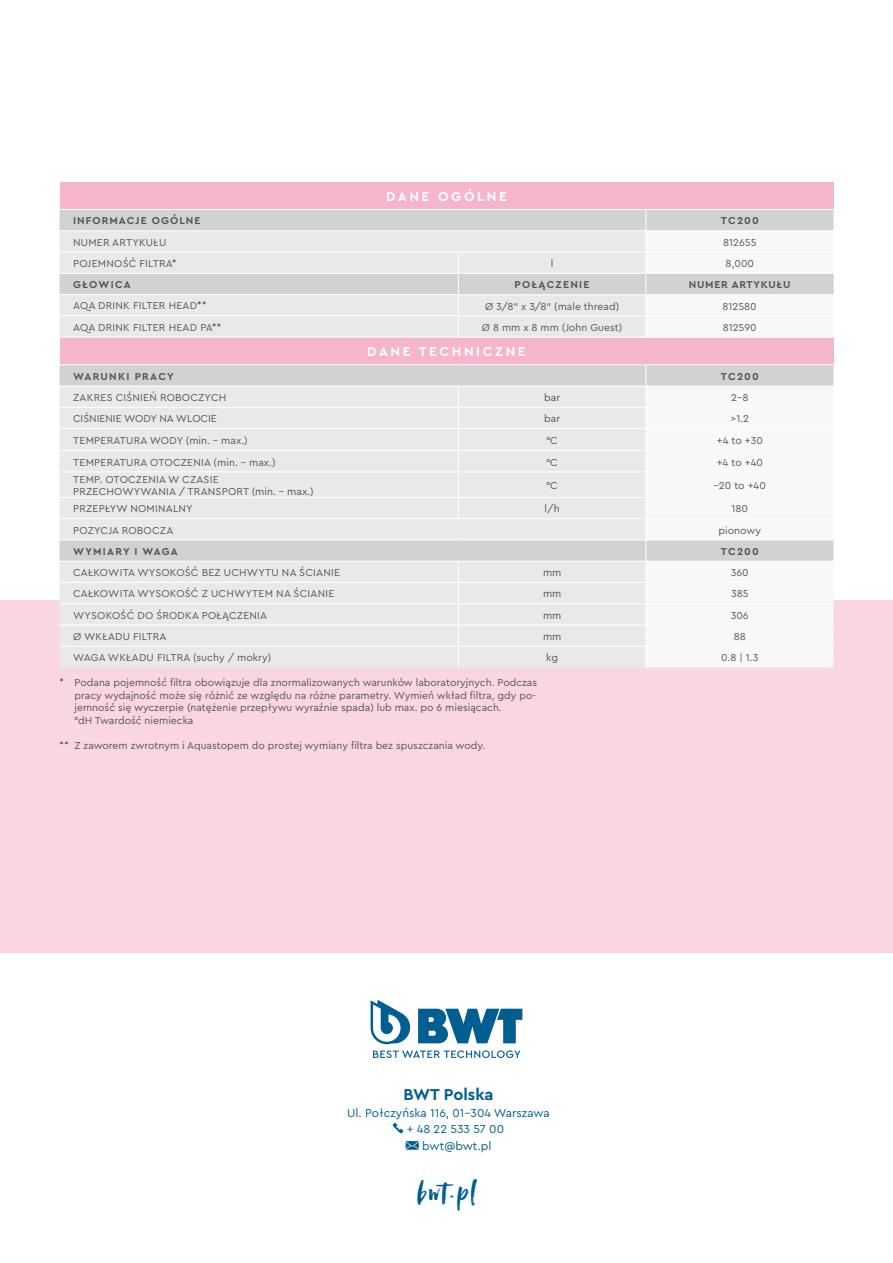
<style>
.page{position:relative;width:893px;height:1263px;background:#fff}
.page>*{position:absolute;margin:0;border:0;box-sizing:border-box;transform-origin:0 0}
.t1{font:30px "Avallon";color:#005e91}
.t2{font:700 16.5px "Cera PRO";color:#005e91}
.t3{font:700 13.5px "Cera PRO";letter-spacing:.19em;color:#fff}
.t4{font:12px "Cera PRO";color:#005e91}
.t5{font:10.5px/12.6px "Cera PRO";color:#565656}
.t6{font:10.5px/21.3px "Cera PRO";letter-spacing:.02em;color:#565656}
.t7{font:700 10.5px "Cera PRO";letter-spacing:.12em;color:#565656}
.t8{font:700 10.5px "Cera PRO";letter-spacing:.1em;color:#565656}
.t9{font:700 10.5px "Cera PRO";letter-spacing:.07em;color:#565656}
</style>
<div class="page">
<div style="left:0;top:600px;width:893px;height:352px;background:#f9d6e1"></div>
<svg style="left:393px;top:1123px;width:10px;height:10px"></svg>
<svg style="left:406px;top:1141px;width:13px;height:9px"></svg>
<svg style="left:373px;top:1050px;width:147px;height:8px"></svg>
<svg style="left:418px;top:1009px;width:104px;height:34px"></svg>
<svg style="left:371px;top:1000px;width:39px;height:44px"></svg>
<div style="left:60px;top:182px;width:773px;height:28px;background:#f5b5ca"></div>
<div style="left:60px;top:210px;width:398px;height:21px;background:#d1d2d2"></div>
<svg style="left:60px;top:232px;width:586px;height:435px;background:#e5e5e5"></svg>
<svg style="left:647px;top:366px;width:186px;height:301px"></svg>
<div style="left:60px;top:337px;width:773px;height:28px;background:#f5b5ca"></div>
<hr style="left:60px;top:273px;width:398px;height:1px;background:#fff">
<hr style="left:60px;top:407px;width:398px;height:1px;background:#fff">
<hr style="left:60px;top:428px;width:398px;height:1px;background:#fff">
<hr style="left:60px;top:450px;width:398px;height:1px;background:#fff">
<hr style="left:60px;top:472px;width:398px;height:1px;background:#fff">
<hr style="left:60px;top:497px;width:398px;height:1px;background:#fff">
<hr style="left:60px;top:294px;width:398px;height:1px;background:#fff">
<hr style="left:60px;top:316px;width:398px;height:1px;background:#fff">
<hr style="left:60px;top:337px;width:398px;height:1px;background:#fff">
<hr style="left:60px;top:365px;width:398px;height:1px;background:#fff">
<hr style="left:458px;top:365px;width:188px;height:1px;background:#fff">
<hr style="left:60px;top:386px;width:398px;height:1px;background:#fff">
<hr style="left:60px;top:518px;width:398px;height:1px;background:#fff">
<hr style="left:60px;top:540px;width:398px;height:1px;background:#fff">
<hr style="left:60px;top:582px;width:398px;height:1px;background:#fff">
<hr style="left:60px;top:603px;width:398px;height:1px;background:#fff">
<hr style="left:60px;top:625px;width:398px;height:1px;background:#fff">
<hr style="left:60px;top:646px;width:398px;height:1px;background:#fff">
<hr style="left:458px;top:386px;width:188px;height:1px;background:#fff">
<hr style="left:458px;top:407px;width:188px;height:1px;background:#fff">
<hr style="left:458px;top:428px;width:188px;height:1px;background:#fff">
<hr style="left:458px;top:450px;width:188px;height:1px;background:#fff">
<hr style="left:458px;top:472px;width:188px;height:1px;background:#fff">
<hr style="left:458px;top:497px;width:188px;height:1px;background:#fff">
<svg style="left:458px;top:387px;width:1px;height:131px"></svg>
<hr style="left:458px;top:518px;width:188px;height:1px;background:#fff">
<hr style="left:458px;top:540px;width:188px;height:1px;background:#fff">
<hr style="left:458px;top:582px;width:188px;height:1px;background:#fff">
<hr style="left:458px;top:603px;width:188px;height:1px;background:#fff">
<hr style="left:458px;top:625px;width:188px;height:1px;background:#fff">
<hr style="left:458px;top:646px;width:188px;height:1px;background:#fff">
<svg style="left:458px;top:562px;width:1px;height:105px"></svg>
<hr style="left:60px;top:209px;width:398px;height:1px;background:#fff">
<hr style="left:458px;top:209px;width:188px;height:1px;background:#fff">
<hr style="left:60px;top:561px;width:398px;height:1px;background:#fff">
<hr style="left:458px;top:561px;width:188px;height:1px;background:#fff">
<hr style="left:646px;top:209px;width:187px;height:1px;background:#fff">
<hr style="left:646px;top:386px;width:187px;height:1px;background:#fff">
<hr style="left:646px;top:407px;width:187px;height:1px;background:#fff">
<hr style="left:646px;top:428px;width:187px;height:1px;background:#fff">
<hr style="left:646px;top:450px;width:187px;height:1px;background:#fff">
<hr style="left:646px;top:472px;width:187px;height:1px;background:#fff">
<hr style="left:646px;top:497px;width:187px;height:1px;background:#fff">
<hr style="left:646px;top:518px;width:187px;height:1px;background:#fff">
<hr style="left:646px;top:540px;width:187px;height:1px;background:#fff">
<hr style="left:646px;top:561px;width:187px;height:1px;background:#fff">
<hr style="left:646px;top:582px;width:187px;height:1px;background:#fff">
<hr style="left:646px;top:603px;width:187px;height:1px;background:#fff">
<hr style="left:646px;top:625px;width:187px;height:1px;background:#fff">
<hr style="left:646px;top:646px;width:187px;height:1px;background:#fff">
<svg style="left:646px;top:365px;width:1px;height:302px"></svg>
<hr style="left:60px;top:252px;width:398px;height:1px;background:#fff">
<hr style="left:646px;top:337px;width:187px;height:1px;background:#fff">
<hr style="left:458px;top:337px;width:188px;height:1px;background:#fff">
<svg style="left:458px;top:210px;width:375px;height:127px"></svg>
<p class="t3" style="left:386px;top:188px;width:122px">DANE OGÓLNE</p>
<p class="t8" style="left:73px;top:214px;width:129px">INFORMACJE OGÓLNE</p>
<p class="t8" style="left:721px;top:214px;width:39px">TC200</p>
<p class="t6" style="left:73px;top:231px;width:95px">NUMER ARTYKUŁU</p>
<p class="t5" style="left:723px;top:235px;width:35px">812655</p>
<p class="t6" style="left:73px;top:252px;width:105px">POJEMNOŚĆ FILTRA*</p>
<p class="t5" style="left:551px;top:257px;width:4px">l</p>
<p class="t5" style="left:726px;top:257px;width:30px">8,000</p>
<p class="t7" style="left:73px;top:278px;width:59px">GŁOWICA</p>
<p class="t8" style="left:721px;top:278px;width:39px">TC200</p>
<p class="t6" style="left:73px;top:295px;width:150px">AQA DRINK FILTER HEAD**<br>AQA DRINK FILTER HEAD PA**</p>
<p class="t3" style="left:367px;top:343px;width:160px">DANE TECHNICZNE</p>
<p class="t7" style="left:73px;top:369px;width:102px">WARUNKI PRACY</p>
<p class="t8" style="left:721px;top:369px;width:39px">TC200</p>
<p class="t6" style="left:73px;top:386px;width:155px">ZAKRES CIŚNIEŃ ROBOCZYCH</p>
<p class="t5" style="left:544px;top:391px;width:18px">bar</p>
<p class="t5" style="left:731px;top:391px;width:19px">2–8</p>
<p class="t5" style="left:73px;top:412px;width:145px">CIŚNIENIE WODY NA WLOCIE</p>
<p class="t5" style="left:544px;top:412px;width:18px">bar</p>
<p class="t5" style="left:730px;top:412px;width:20px">&gt;1.2</p>
<p class="t6" style="left:73px;top:429px;width:176px">TEMPERATURA WODY (min. – max.)</p>
<p class="t5" style="left:546px;top:434px;width:13px">°C</p>
<p class="t5" style="left:717px;top:434px;width:48px">+4 to +30</p>
<p class="t6" style="left:73px;top:451px;width:204px">TEMPERATURA OTOCZENIA (min. – max.)</p>
<p class="t5" style="left:546px;top:455px;width:13px">°C</p>
<p class="t5" style="left:717px;top:455px;width:48px">+4 to +40</p>
<p class="t6" style="left:73px;top:473px;width:242px;line-height:11.4px">TEMP. OTOCZENIA W CZASIE<br>PRZECHOWYWANIA / TRANSPORT (min. – max.)</p>
<p class="t5" style="left:546px;top:479px;width:13px">°C</p>
<p class="t5" style="left:714px;top:479px;width:54px">–20 to +40</p>
<p class="t6" style="left:73px;top:498px;width:121px">PRZEPŁYW NOMINALNY</p>
<p class="t5" style="left:545px;top:502px;width:17px">l/h</p>
<p class="t5" style="left:731px;top:502px;width:18px">180</p>
<p class="t6" style="left:73px;top:519px;width:102px">POZYCJA ROBOCZA</p>
<p class="t5" style="left:718px;top:523px;width:44px">pionowy</p>
<p class="t7" style="left:73px;top:544px;width:106px">WYMIARY I WAGA</p>
<p class="t8" style="left:721px;top:544px;width:39px">TC200</p>
<p class="t6" style="left:73px;top:561px;width:268px">CAŁKOWITA WYSOKOŚĆ BEZ UCHWYTU NA ŚCIANIE</p>
<p class="t5" style="left:543px;top:566px;width:20px">mm</p>
<p class="t5" style="left:731px;top:566px;width:19px">360</p>
<p class="t6" style="left:73px;top:583px;width:263px">CAŁKOWITA WYSOKOŚĆ Z UCHWYTEM NA ŚCIANIE</p>
<p class="t5" style="left:543px;top:587px;width:20px">mm</p>
<p class="t5" style="left:731px;top:587px;width:19px">385</p>
<p class="t6" style="left:73px;top:604px;width:196px">WYSOKOŚĆ DO ŚRODKA POŁĄCZENIA</p>
<p class="t5" style="left:543px;top:608px;width:20px">mm</p>
<p class="t5" style="left:731px;top:608px;width:19px">306</p>
<p class="t6" style="left:73px;top:625px;width:95px">Ø WKŁADU FILTRA</p>
<p class="t5" style="left:543px;top:629px;width:20px">mm</p>
<p class="t5" style="left:734px;top:629px;width:14px">88</p>
<p class="t5" style="left:73px;top:651px;width:200px">WAGA WKŁADU FILTRA (suchy / mokry)</p>
<p class="t5" style="left:546px;top:651px;width:13px">kg</p>
<p class="t5" style="left:721px;top:651px;width:39px">0.8 | 1.3</p>
<p class="t7" style="left:515px;top:278px;width:76px">POŁĄCZENIE</p>
<p class="t9" style="left:689px;top:278px;width:103px">NUMER ARTYKUŁU</p>
<p class="t5" style="left:485px;top:299px;width:136px">Ø 3/8“ x 3/8“ (male thread)</p>
<p class="t5" style="left:722px;top:299px;width:36px">812580</p>
<p class="t5" style="left:482px;top:321px;width:142px">Ø 8 mm x 8 mm (John Guest)</p>
<p class="t5" style="left:723px;top:321px;width:35px">812590</p>
<p class="t5" style="left:75px;top:676px;width:464px;text-indent:-15px">* Podana pojemność filtra obowiązuje dla znormalizowanych warunków laboratoryjnych. Podczas pracy wydajność może się różnić ze względu na różne parametry. Wymień wkład filtra, gdy po&shy;jemność się wyczerpie (natężenie przepływu wyraźnie spada) lub max. po 6 miesiącach.<br>°dH Twardość niemiecka</p>
<p class="t5" style="left:60px;top:739px;width:427px">** Z zaworem zwrotnym i Aquastopem do prostej wymiany filtra bez spuszczania wody.</p>
<h2 class="t2" style="left:403px;top:1084px;width:91px">BWT Polska</h2>
<p class="t4" style="left:347px;top:1105px;width:204px">Ul. Połczyńska 116, 01-304 Warszawa</p>
<p class="t4" style="left:407px;top:1121px;width:99px">+ 48 22 533 57 00</p>
<p class="t4" style="left:422px;top:1138px;width:71px">bwt@bwt.pl</p>
<h1 class="t1" style="left:417px;top:1172px;width:60px">bwt.pl</h1>
</div>
